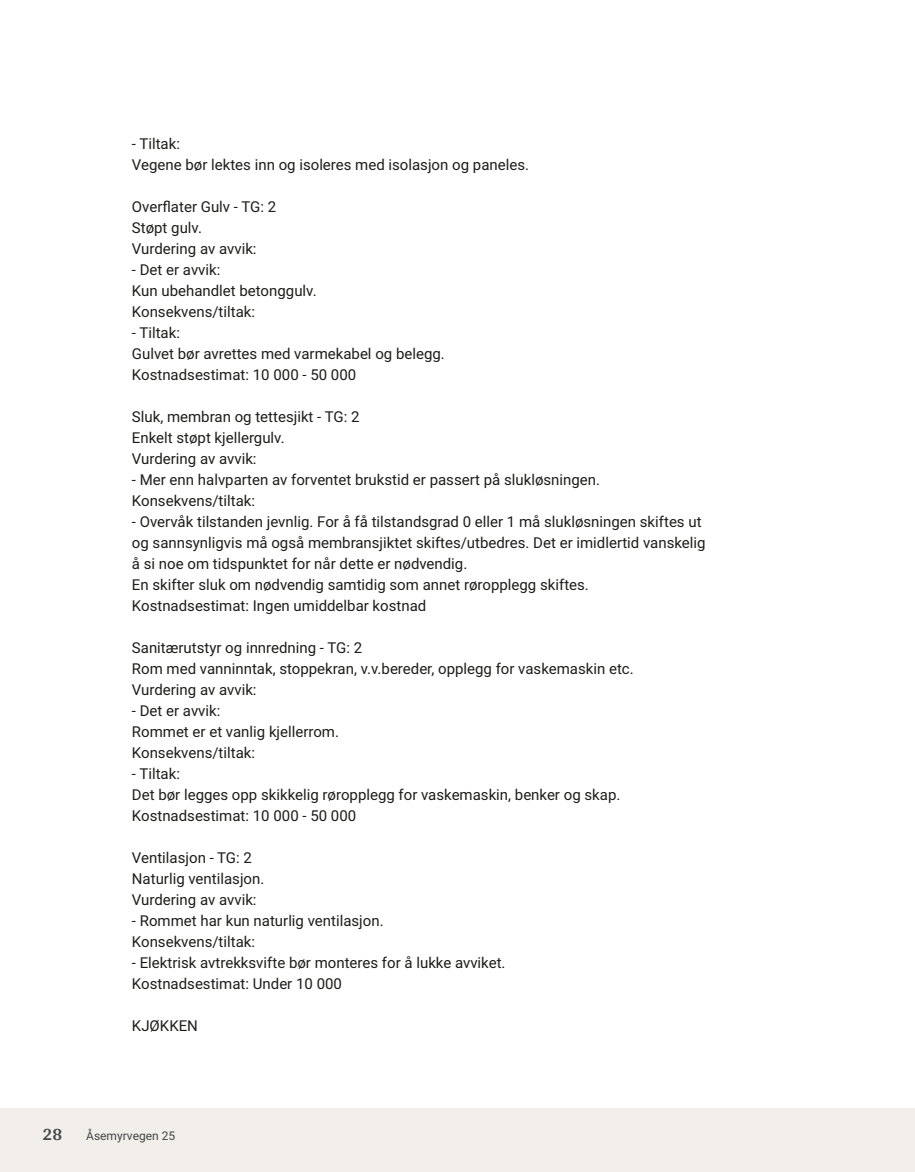
<style>
.page{position:relative;width:915px;height:1172px;background:#fff}
.page>*{position:absolute;margin:0;border:0;box-sizing:border-box;transform-origin:0 0}
.t1{font:700 18px "Arya";color:#414749}
.t2{font:15px/21px "Roboto Vitec";color:#1d1d1b}
.t3{font:12px "Roboto Vitec";color:#414749}
</style>
<div class="page">
<div style="left:0;top:1108px;width:914px;height:64px;background:#f2eeea"></div>
<hr style="left:914px;top:1108px;width:1px;height:64px;background:#f2eeea">
<p class="t2" style="left:132px;top:132px;width:398px">‑ Tiltak:<br>Vegene bør lektes inn og isoleres med isolasjon og paneles.</p>
<p class="t2" style="left:132px;top:195px;width:314px">Overflater Gulv ‑ TG: 2<br>Støpt gulv.<br>Vurdering av avvik:<br>‑ Det er avvik:<br>Kun ubehandlet betonggulv.<br>Konsekvens/tiltak:<br>‑ Tiltak:<br>Gulvet bør avrettes med varmekabel og belegg.<br>Kostnadsestimat: 10 000 ‑ 50 000</p>
<p class="t2" style="left:132px;top:405px;width:575px">Sluk, membran og tettesjikt ‑ TG: 2<br>Enkelt støpt kjellergulv.<br>Vurdering av avvik:<br>‑ Mer enn halvparten av forventet brukstid er passert på slukløsningen.<br>Konsekvens/tiltak:<br>‑ Overvåk tilstanden jevnlig. For å få tilstandsgrad 0 eller 1 må slukløsningen skiftes ut og sannsynligvis må også membransjiktet skiftes/utbedres. Det er imidlertid vanskelig å si noe om tidspunktet for når dette er nødvendig.<br>En skifter sluk om nødvendig samtidig som annet røropplegg skiftes.<br>Kostnadsestimat: Ingen umiddelbar kostnad</p>
<p class="t2" style="left:132px;top:636px;width:503px">Sanitærutstyr og innredning ‑ TG: 2<br>Rom med vanninntak, stoppekran, v.v.bereder, opplegg for vaskemaskin etc.<br>Vurdering av avvik:<br>‑ Det er avvik:<br>Rommet er et vanlig kjellerrom.<br>Konsekvens/tiltak:<br>‑ Tiltak:<br>Det bør legges opp skikkelig røropplegg for vaskemaskin, benker og skap.<br>Kostnadsestimat: 10 000 ‑ 50 000</p>
<p class="t2" style="left:132px;top:846px;width:375px">Ventilasjon ‑ TG: 2<br>Naturlig ventilasjon.<br>Vurdering av avvik:<br>‑ Rommet har kun naturlig ventilasjon.<br>Konsekvens/tiltak:<br>‑ Elektrisk avtrekksvifte bør monteres for å lukke avviket.<br>Kostnadsestimat: Under 10 000</p>
<p class="t2" style="left:132px;top:1014px;width:68px">KJØKKEN</p>
<p class="t1" style="left:43px;top:1123px;width:21px">28</p>
<p class="t3" style="left:86px;top:1127px;width:91px">Åsemyrvegen 25</p>
</div>
